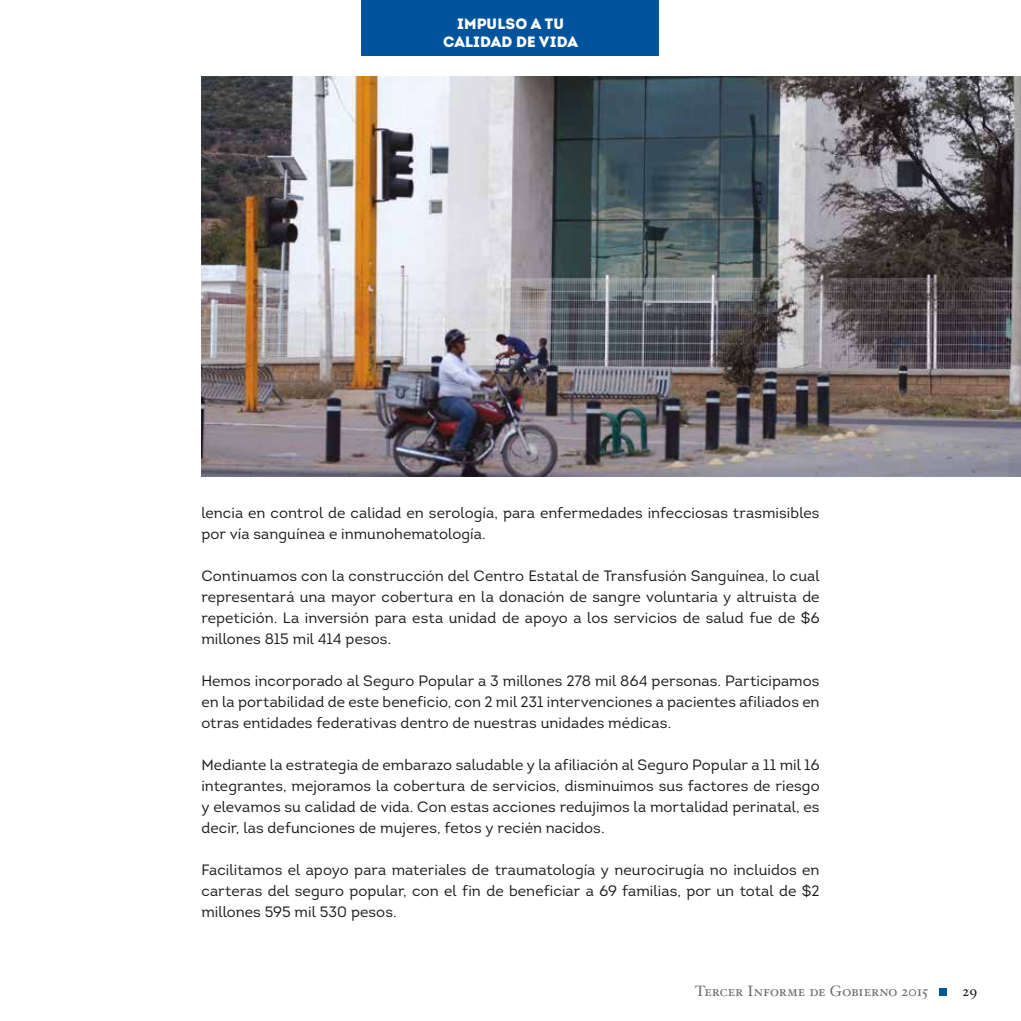
<style>
.page{position:relative;width:1021px;height:1021px;background:#fff}
.page>*{position:absolute;margin:0;border:0;box-sizing:border-box;transform-origin:0 0}
.t1{font:15px/21px "Intro";letter-spacing:.005em;color:#1c1b1b;text-align:justify}
.t2{font:15px "Hoefler Text Roman Small Caps";letter-spacing:-.01em;color:#6b6d6d}
.t3{font:900 15px/18px "Intro";letter-spacing:.01em;color:#fff;text-align:center}
.t4{font:15px "Hoefler Text Roman Small Caps";color:#1c1b1b}
</style>
<div class="page">
<div style="left:939px;top:988px;width:7px;height:8px;background:#005990"></div>
<div style="left:361px;top:0;width:298px;height:55px;background:#00549c"></div>
<img style="left:201px;top:76px;width:819px;height:400px">
<p class="t3" style="left:443px;top:14px;width:136px">IMPULSO A TU<br>CALIDAD DE VIDA</p>
<p class="t1" style="left:201px;top:502px;width:619px">lencia en control de calidad en serología, para enfermedades infecciosas trasmisibles por vía sanguínea e inmunohematología.</p>
<p class="t1" style="left:201px;top:565px;width:620px">Continuamos con la construcción del Centro Estatal de Transfusión Sanguínea, lo cual representará una mayor cobertura en la donación de sangre voluntaria y altruista de repetición. La inversión para esta unidad de apoyo a los servicios de salud fue de $6 millones 815 mil 414 pesos.</p>
<p class="t1" style="left:201px;top:670px;width:619px">Hemos incorporado al Seguro Popular a 3 millones 278 mil 864 personas. Participamos en la portabilidad de este beneficio, con 2 mil 231 intervenciones a pacientes afiliados en otras entidades federativas dentro de nuestras unidades médicas.</p>
<p class="t1" style="left:201px;top:754px;width:620px">Mediante la estrategia de embarazo saludable y la afiliación al Seguro Popular a 11 mil 16 integrantes, mejoramos la cobertura de servicios, disminuimos sus factores de riesgo y elevamos su calidad de vida. Con estas acciones redujimos la mortalidad perinatal, es decir, las defunciones de mujeres, fetos y recién nacidos.</p>
<p class="t1" style="left:201px;top:859px;width:619px">Facilitamos el apoyo para materiales de traumatología y neurocirugía no incluidos en carteras del seguro popular, con el fin de beneficiar a 69 familias, por un total de $2 millones 595 mil 530 pesos.</p>
<p class="t2" style="left:694px;top:982px;width:235px">Tercer Informe de Gobierno 2015</p>
<p class="t4" style="left:962px;top:982px;width:16px">29</p>
</div>
